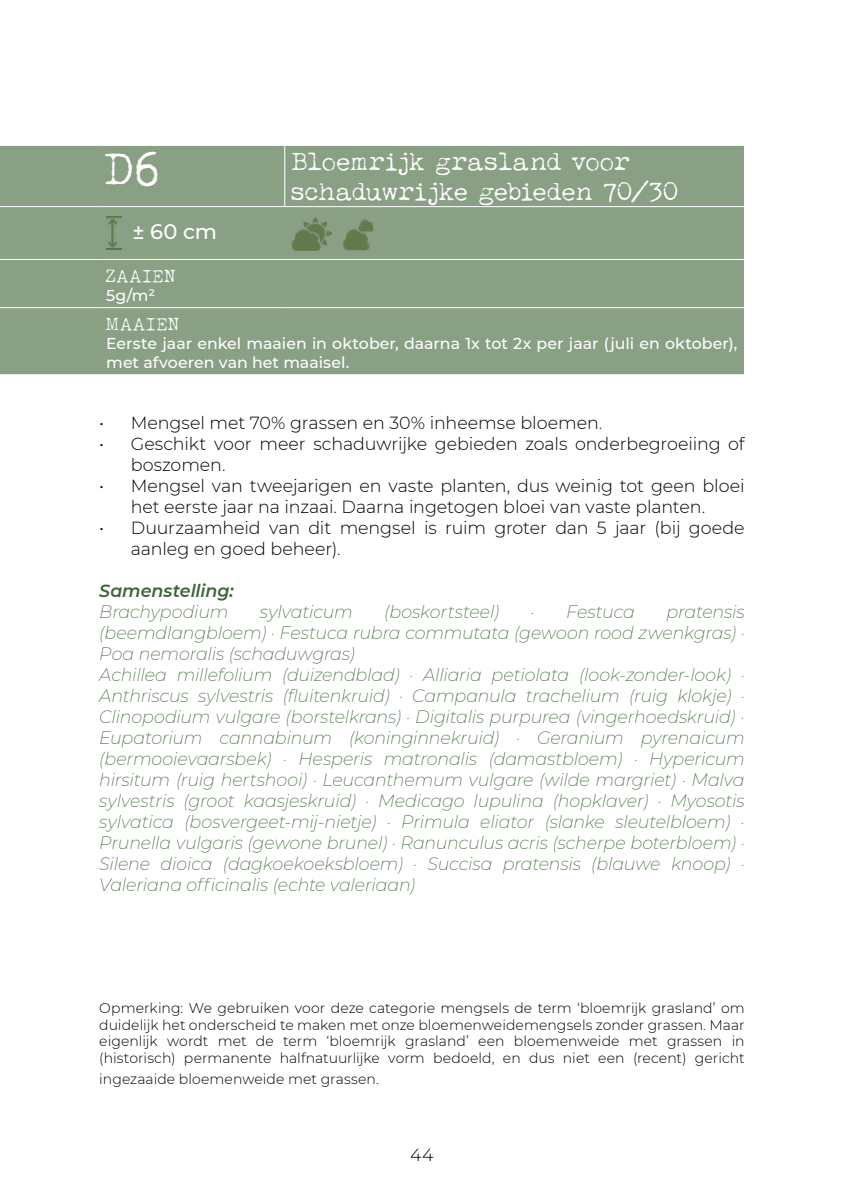
<style>
.page{position:relative;width:844px;height:1191px;background:#fff}
.page>*{position:absolute;margin:0;border:0;box-sizing:border-box;transform-origin:0 0}
.t1{font:43.75px "LUCKYTYPEWRITER";color:#fff}
.t2{font:24.5px/29.4px "LUCKYTYPEWRITER";letter-spacing:-.02em;color:#fff}
.t3{font:500 21px "Montserrat";color:#fff}
.t4{font:italic 200 17.5px/21px "Montserrat";letter-spacing:-.01em;color:#3e6538}
.t5{font:300 17.5px/21px "Montserrat";letter-spacing:-.005em;color:#000}
.t6{font:italic 600 17.5px "Montserrat";letter-spacing:-.005em;color:#3e6538}
.t7{font:17.5px "LUCKYTYPEWRITER";letter-spacing:.005em;color:#fff}
.t8{font:500 15.75px/18.9px "Montserrat";color:#fff}
.t9{font:300 14px/16.8px "Montserrat";letter-spacing:.005em;color:#000;text-align:justify}
</style>
<div class="page">
<div style="left:0;top:146px;width:744px;height:228px;background:#89a085"></div>
<hr style="left:284px;top:146px;width:1px;height:60px;background:#fff">
<hr style="left:0;top:206px;width:99px;height:1px;background:#fff">
<hr style="left:99px;top:206px;width:186px;height:1px;background:#fff">
<hr style="left:285px;top:206px;width:459px;height:1px;background:#fff">
<hr style="left:0;top:259px;width:99px;height:1px;background:#fff">
<hr style="left:99px;top:259px;width:186px;height:1px;background:#fff">
<hr style="left:285px;top:259px;width:459px;height:1px;background:#fff">
<hr style="left:0;top:307px;width:99px;height:1px;background:#fff">
<hr style="left:99px;top:307px;width:186px;height:1px;background:#fff">
<hr style="left:285px;top:307px;width:459px;height:1px;background:#fff">
<img style="left:106px;top:217px;width:15px;height:33px">
<img style="left:291px;top:217px;width:40px;height:33px">
<img style="left:340px;top:218px;width:36px;height:33px">
<h1 class="t1" style="left:106px;top:145px;width:56px">D6</h1>
<h2 class="t2" style="left:292px;top:147px;width:389px">Bloemrijk grasland voor schaduwrijke gebieden 70/30</h2>
<p class="t3" style="left:132px;top:217px;width:86px">± 60 cm</p>
<p class="t7" style="left:106px;top:266px;width:72px">ZAAIEN</p>
<p class="t8" style="left:106px;top:285px;width:50px">5g/m²</p>
<p class="t7" style="left:106px;top:314px;width:76px">MAAIEN</p>
<p class="t8" style="left:106px;top:333px;width:632px">Eerste jaar enkel maaien in oktober, daarna 1x tot 2x per jaar (juli en oktober), met afvoeren van het maaisel.</p>
<p class="t5" style="left:99px;top:411px;width:504px">• Mengsel met 70% grassen en 30% inheemse bloemen.</p>
<p class="t5" style="left:131px;top:432px;width:615px;text-indent:-32px">• Geschikt voor meer schaduwrijke gebieden zoals onderbegroeiing of boszomen.</p>
<p class="t5" style="left:99px;top:474px;width:646px;text-align:center">• Mengsel van tweejarigen en vaste planten, dus weinig tot geen bloei het eerste jaar na inzaai. Daarna ingetogen bloei van vaste planten.</p>
<p class="t5" style="left:131px;top:516px;width:615px;text-indent:-32px">• Duurzaamheid van dit mengsel is ruim groter dan 5 jaar (bij goede aanleg en goed beheer).</p>
<p class="t6" style="left:99px;top:578px;width:136px">Samenstelling:</p>
<p class="t4" style="left:99px;top:600px;width:130px">Brachypodium</p>
<p class="t4" style="left:260px;top:600px;width:94px">sylvaticum</p>
<p class="t4" style="left:384px;top:600px;width:116px">(boskortsteel)</p>
<p class="t4" style="left:530px;top:600px;width:106px">· Festuca</p>
<p class="t4" style="left:99px;top:600px;width:646px;text-indent:567px">pratensis (beemdlangbloem) · Festuca rubra commutata (gewoon rood zwenkgras) · Poa nemoralis (schaduwgras)<br>Achillea millefolium (duizendblad) · Alliaria petiolata (look-zonder-look) · Anthriscus sylvestris (fluitenkruid) · Campanula trachelium (ruig klokje) · Clinopodium vulgare (borstelkrans) · Digitalis purpurea (vingerhoedskruid) · Eupatorium cannabinum (koninginnekruid) · Geranium pyrenaicum (bermooievaarsbek) · Hesperis matronalis (damastbloem) · Hypericum hirsitum (ruig hertshooi) · Leucanthemum vulgare (wilde margriet) · Malva sylvestris (groot kaasjeskruid) · Medicago lupulina (hopklaver) · Myosotis sylvatica (bosvergeet-mij-nietje) · Primula eliator (slanke sleutelbloem) · Prunella vulgaris (gewone brunel) · Ranunculus acris (scherpe boterbloem) · Silene dioica (dagkoekoeksbloem) · Succisa pratensis (blauwe knoop) · Valeriana officinalis (echte valeriaan)</p>
<p class="t9" style="left:99px;top:999px;width:646px">Opmerking: We gebruiken voor deze categorie mengsels de term ‘bloemrijk grasland’ om duidelijk het onderscheid te maken met onze bloemenweidemengsels zonder grassen. Maar eigenlijk wordt met de term ‘bloemrijk grasland’ een bloemenweide met grassen in (historisch) permanente halfnatuurlijke vorm bedoeld, en dus niet een (recent) gericht</p>
<p class="t9" style="left:99px;top:1070px;width:281px">ingezaaide bloemenweide met grassen.</p>
<p class="t5" style="left:410px;top:1143px;width:25px">44</p>
</div>
